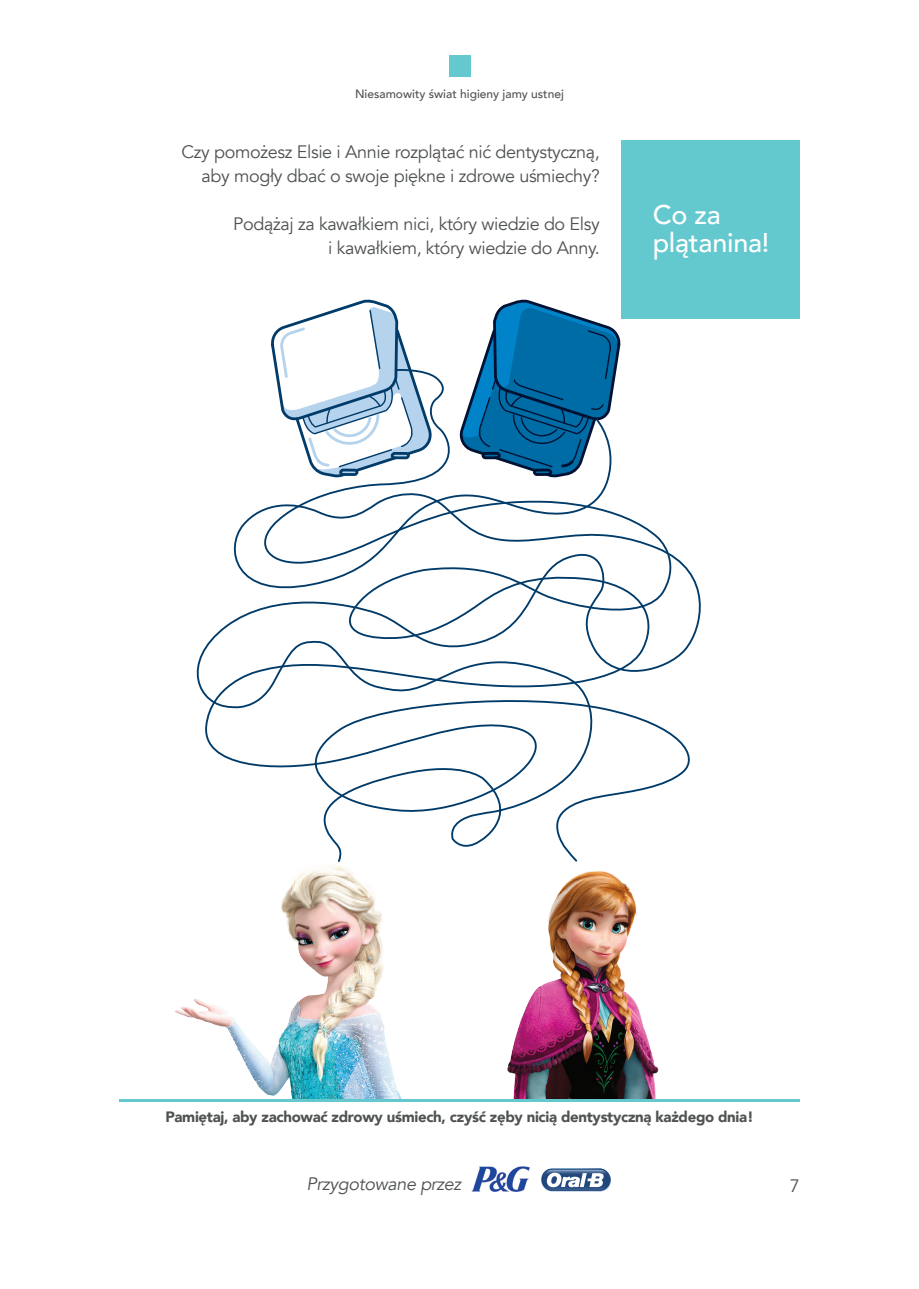
<style>
.page{position:relative;width:919px;height:1289px;background:#fff}
.page>*{position:absolute;margin:0;border:0;box-sizing:border-box;transform-origin:0 0}
.t1{font:500 27px/28.5px "Avenir";letter-spacing:-.01em;color:#fff}
.t2{font:18px/24px "Avenir";letter-spacing:-.02em;color:#4f5252;text-align:right}
.t3{font:italic 18px "Avenir";letter-spacing:-.02em;color:#4f5252}
.t4{font:900 15px "Avenir";letter-spacing:-.02em;color:#4f5252}
.t5{font:500 12px "Avenir";color:#4f5252}
</style>
<div class="page">
<div style="left:448px;top:55px;width:22px;height:22px;background:#64c8cf"></div>
<img style="left:472px;top:1166px;width:57px;height:25px">
<svg style="left:541px;top:1168px;width:70px;height:24px"></svg>
<svg style="left:480px;top:299px;width:141px;height:69px"></svg>
<svg style="left:271px;top:299px;width:140px;height:69px"></svg>
<svg style="left:274px;top:368px;width:343px;height:50px"></svg>
<svg style="left:196px;top:418px;width:505px;height:444px"></svg>
<img style="left:175px;top:866px;width:227px;height:233px">
<img style="left:507px;top:871px;width:152px;height:228px">
<div style="left:621px;top:140px;width:178px;height:179px;background:#64c8cf"></div>
<hr style="left:119px;top:1099px;width:680px;height:2px;background:#64c8cf">
<p class="t5" style="left:355px;top:84px;width:210px">Niesamowity świat higieny jamy ustnej</p>
<p class="t2" style="left:182px;top:140px;width:419px">Czy pomożesz Elsie i Annie rozplątać nić dentystyczną, aby mogły dbać o swoje piękne i zdrowe uśmiechy?</p>
<p class="t2" style="left:233px;top:212px;width:368px">Podążaj za kawałkiem nici, który wiedzie do Elsy i kawałkiem, który wiedzie do Anny.</p>
<h1 class="t1" style="left:652px;top:198px;width:118px">Co za plątanina!</h1>
<p class="t4" style="left:165px;top:1103px;width:589px">Pamiętaj, aby zachować zdrowy uśmiech, czyść zęby nicią dentystyczną każdego dnia!</p>
<p class="t3" style="left:306px;top:1173px;width:156px">Przygotowane przez</p>
<p class="t2" style="left:789px;top:1173px;width:12px">7</p>
</div>
